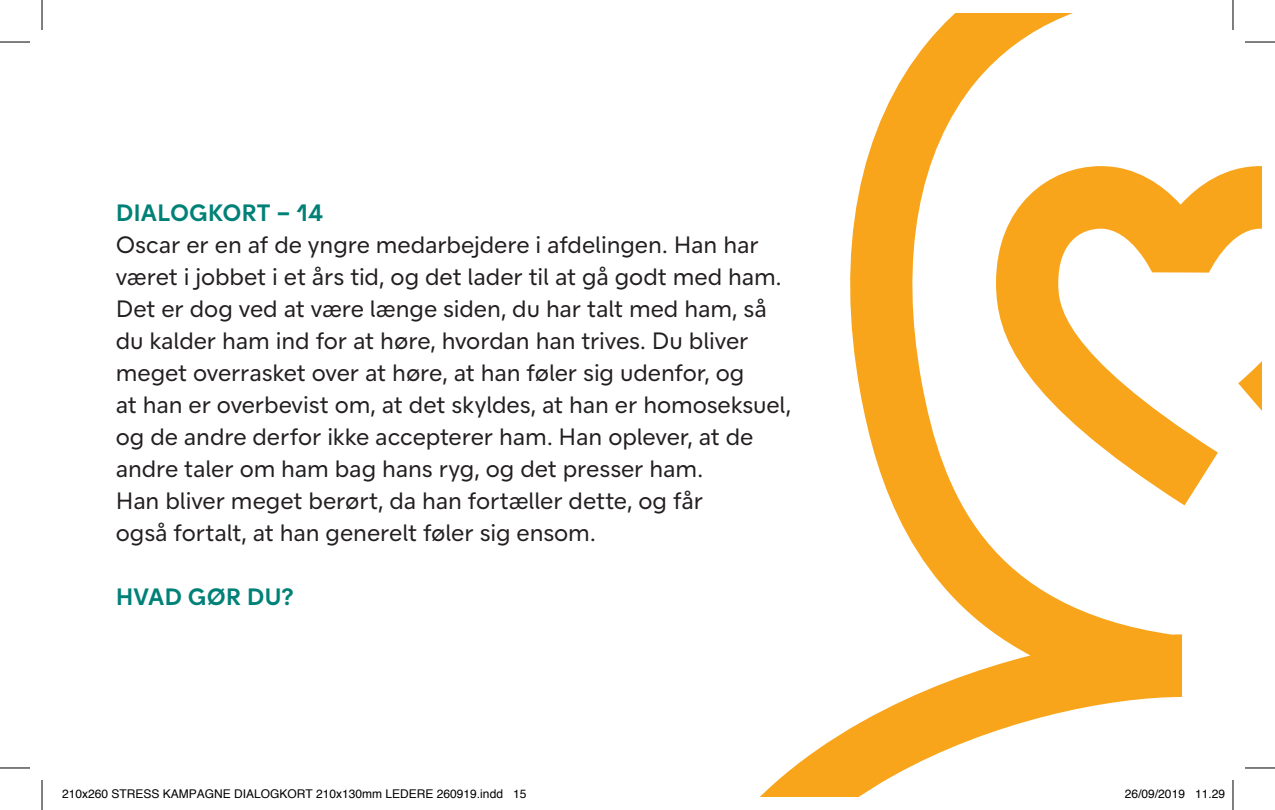
<style>
.page{position:relative;width:1275px;height:810px;background:#fff}
.page>*{position:absolute;margin:0;border:0;box-sizing:border-box;transform-origin:0 0}
.t1{font:24px/32px "Velliv";letter-spacing:-.005em;color:#231f20}
.t2{font:700 24px "Velliv";letter-spacing:-.005em;color:#008177}
.t3{font:12px "Helvetica";color:#000}
</style>
<div class="page">
<svg style="left:761px;top:14px;width:500px;height:782px"></svg>
<hr style="left:1245px;top:41px;width:30px;height:2px;background:#fff">
<hr style="left:1245px;top:766px;width:30px;height:3px;background:#fff">
<hr style="left:1231px;top:0;width:3px;height:30px;background:#fff">
<hr style="left:1231px;top:780px;width:3px;height:30px;background:#fff">
<hr style="left:0;top:42px;width:30px;height:1px;background:#000">
<hr style="left:1245px;top:42px;width:30px;height:1px;background:#000">
<hr style="left:0;top:767px;width:30px;height:1px;background:#000">
<hr style="left:1245px;top:767px;width:30px;height:1px;background:#000">
<hr style="left:42px;top:0;width:1px;height:30px;background:#000">
<hr style="left:42px;top:780px;width:1px;height:30px;background:#000">
<hr style="left:1232px;top:0;width:1px;height:30px;background:#000">
<hr style="left:1232px;top:780px;width:1px;height:30px;background:#000">
<svg style="left:1124px;top:788px;width:61px;height:8px"></svg>
<svg style="left:1195px;top:788px;width:30px;height:8px"></svg>
<p class="t2" style="left:116px;top:193px;width:209px">DIALOGKORT – 14</p>
<p class="t1" style="left:116px;top:229px;width:677px">Oscar er en af de yngre medarbejdere i afdelingen. Han har været i jobbet i et års tid, og det lader til at gå godt med ham.<br>Det er dog ved at være længe siden, du har talt med ham, så du kalder ham ind for at høre, hvordan han trives. Du bliver meget overrasket over at høre, at han føler sig udenfor, og<br>at han er overbevist om, at det skyldes, at han er homoseksuel, og de andre derfor ikke accepterer ham. Han oplever, at de andre taler om ham bag hans ryg, og det presser ham.<br>Han bliver meget berørt, da han fortæller dette, og får<br>også fortalt, at han generelt føler sig ensom.</p>
<p class="t2" style="left:116px;top:577px;width:179px">HVAD GØR DU?</p>
<p class="t3" style="left:62px;top:784px;width:466px">210x260 STRESS KAMPAGNE DIALOGKORT 210x130mm LEDERE 260919.indd 15</p>
<p class="t3" style="left:1125px;top:784px;width:102px">26/09/2019 11.29</p>
</div>
